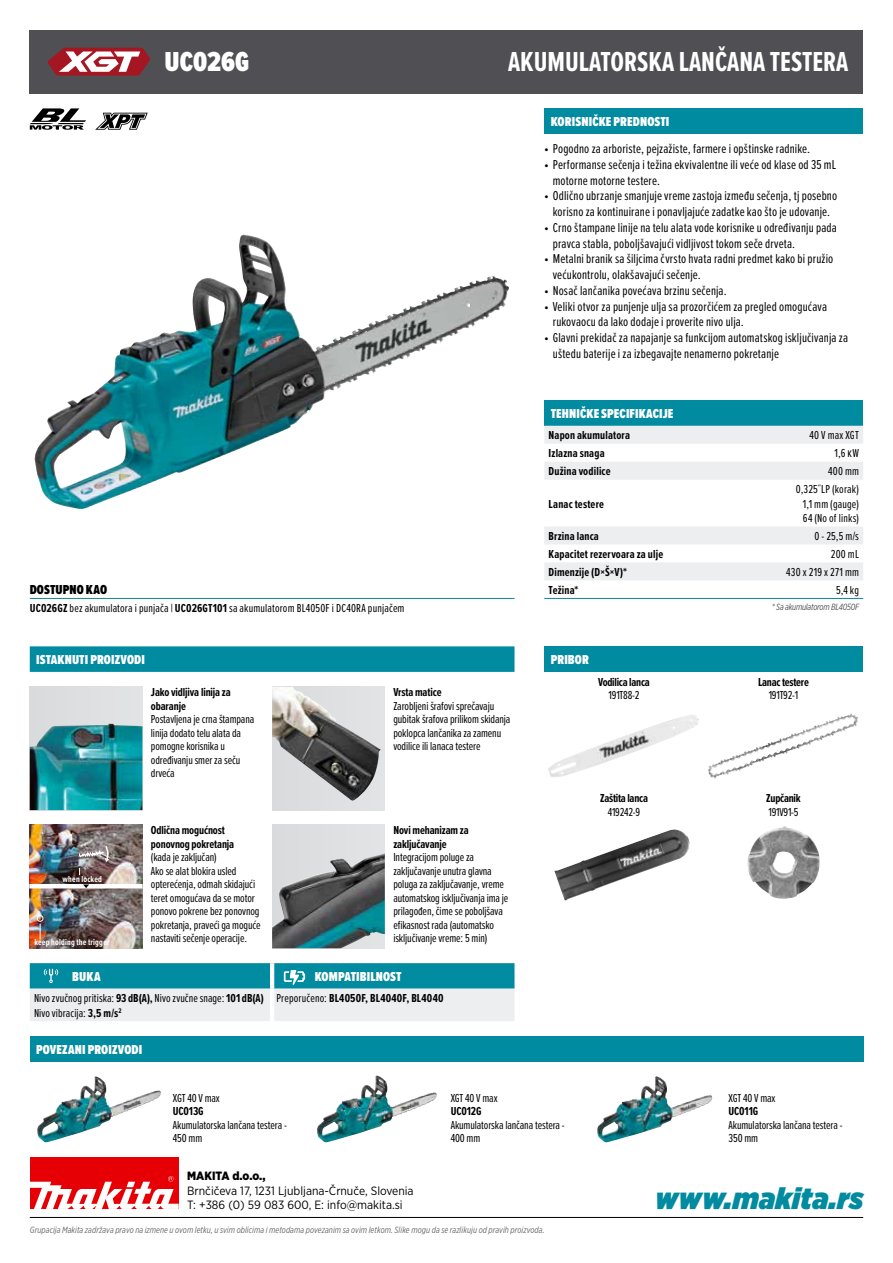
<style>
.page{position:relative;width:893px;height:1263px;background:#fff}
.page>*{position:absolute;margin:0;border:0;box-sizing:border-box;transform-origin:0 0}
.t1{font:italic 900 30px "Gotham Narrow";letter-spacing:.005em;color:#008ba0}
.t2{font:700 28.5px "Proxima Nova Ex Cn";color:#fff}
.t3{font:900 28.5px "Proxima Nova Ex Cn";color:#fff}
.t4{font:900 13.5px "Proxima Nova Ex Cn";letter-spacing:.01em;color:#fff}
.t5{font:900 13.5px "Proxima Nova Ex Cn";letter-spacing:.005em;color:#000}
.t6{font:13.35px/15.8px "Proxima Nova Ex Cn";letter-spacing:.01em;color:#000}
.t7{font:12px/13.5px "Proxima Nova Ex Cn";letter-spacing:-.01em;color:#000}
.t8{font:700 12px/13.5px "Proxima Nova Ex Cn";letter-spacing:-.01em;color:#000}
.t9{font:12px/18px "Proxima Nova Ex Cn";letter-spacing:.015em;color:#000;text-align:right}
.t10{font:700 12px "Proxima Nova Ex Cn";letter-spacing:.015em;color:#000}
.t11{font:12px/14.4px "Gotham Narrow";color:#000}
.t12{font:700 12px "Proxima Nova Ex Cn";letter-spacing:.02em;color:#000}
.t13{font:900 12px "Gotham Narrow";color:#000}
.t14{font:italic 9px "Gotham X Narrow";letter-spacing:.01em;color:#68676c}
.t15{font:700 9px "Proxima Nova Ex Cn";letter-spacing:.025em;color:#fff}
.t16{font:italic 9px "Gotham X Narrow";letter-spacing:-.02em;color:#504f53}
.s1{font-weight:700}
.s2{font-weight:400}
</style>
<div class="page">
<div style="left:544px;top:400px;width:319px;height:26px;background:#008ba0"></div>
<svg style="left:544px;top:426px;width:319px;height:154px"></svg>
<hr style="left:544px;top:598px;width:319px;height:1px;background:#008ba0">
<div style="left:544px;top:108px;width:319px;height:26px;background:#008ba0"></div>
<hr style="left:30px;top:1217px;width:833px;height:1px;background:#000">
<div style="left:30px;top:1158px;width:149px;height:51px;background:#e60005"></div>
<svg style="left:30px;top:1176px;width:149px;height:33px"></svg>
<div style="left:30px;top:30px;width:833px;height:64px;background:#504f53"></div>
<img style="left:34px;top:237px;width:324px;height:272px">
<svg style="left:48px;top:48px;width:102px;height:28px;background:#b86a71"></svg>
<svg style="left:30px;top:108px;width:56px;height:22px"></svg>
<svg style="left:95px;top:113px;width:53px;height:17px"></svg>
<hr style="left:30px;top:598px;width:485px;height:1px;background:#008ba0">
<svg style="left:30px;top:963px;width:484px;height:58px;background:#88c4cd"></svg>
<svg style="left:30px;top:646px;width:484px;height:26px;background:#048da1"></svg>
<div style="left:30px;top:1036px;width:833px;height:25px;background:#008ba0"></div>
<img style="left:37px;top:1076px;width:74px;height:66px">
<img style="left:317px;top:1075px;width:69px;height:67px">
<img style="left:597px;top:1076px;width:101px;height:66px">
<div style="left:30px;top:687px;width:112px;height:123px;background:#dddfe1"></div>
<img style="left:30px;top:724px;width:112px;height:86px">
<div style="left:272px;top:687px;width:113px;height:123px;background:#dfe1e2"></div>
<img style="left:272px;top:687px;width:109px;height:113px">
<div style="left:272px;top:825px;width:113px;height:123px;background:#dddfe1"></div>
<img style="left:272px;top:853px;width:113px;height:95px">
<img style="left:30px;top:825px;width:112px;height:123px">
<hr style="left:29px;top:884px;width:114px;height:4px;background:#fff">
<svg style="left:83px;top:884px;width:6px;height:4px"></svg>
<div style="left:37px;top:915px;width:6px;height:7px;border:1px solid #fff;border-radius:50%"></div>
<svg style="left:40px;top:924px;width:1px;height:15px"></svg>
<svg style="left:79px;top:845px;width:30px;height:17px"></svg>
<div style="left:544px;top:646px;width:319px;height:26px;background:#008ba0"></div>
<img style="left:548px;top:715px;width:151px;height:62px">
<img style="left:812px;top:714px;width:39px;height:14px">
<img style="left:554px;top:829px;width:136px;height:71px">
<img style="left:747px;top:826px;width:72px;height:73px">
<h2 class="t3" style="left:165px;top:41px;width:86px">UC026G</h2>
<h2 class="t2" style="left:508px;top:41px;width:342px">AKUMULATORSKA LANČANA TESTERA</h2>
<p class="t5" style="left:30px;top:580px;width:79px">DOSTUPNO KAO</p>
<p class="t9" style="left:30px;top:599px;width:376px"><span class="s1">UC026GZ</span> bez akumulatora i punjača | <span class="s1">UC026GT101</span> sa akumulatorom BL4050F i DC40RA punjačem</p>
<p class="t4" style="left:36px;top:650px;width:110px">ISTAKNUTI PROIZVODI</p>
<p class="t15" style="left:63px;top:872px;width:41px">when locked</p>
<p class="t15" style="left:34px;top:936px;width:77px">keep holding the trigger</p>
<p class="t8" style="left:151px;top:685px;width:81px">Jako vidljiva linija za obaranje</p>
<p class="t7" style="left:151px;top:712px;width:105px">Postavljena je crna štampana linija dodato telu alata da pomogne korisnika u određivanju smer za seču drveća</p>
<p class="t8" style="left:151px;top:823px;width:85px">Odlična mogućnost ponovnog pokretanja</p>
<p class="t7" style="left:151px;top:850px;width:111px">(kada je zaključan)<br>Ako se alat blokira usled opterećenja, odmah skidajući teret omogućava da se motor ponovo pokrene bez ponovnog pokretanja, praveći ga moguće nastaviti sečenje operacije.</p>
<p class="t8" style="left:393px;top:685px;width:50px">Vrsta matice</p>
<p class="t7" style="left:393px;top:698px;width:119px">Zarobljeni šrafovi sprečavaju gubitak šrafova prilikom skidanja poklopca lančanika za zamenu vodilice ili lanaca testere</p>
<p class="t8" style="left:393px;top:823px;width:77px">Novi mehanizam za zaključavanje</p>
<p class="t7" style="left:393px;top:850px;width:117px">Integracijom poluge za zaključavanje unutra glavna poluga za zaključavanje, vreme automatskog isključivanja ima je prilagođen, čime se poboljšava efikasnost rada (automatsko isključivanje vreme: 5 min)</p>
<p class="t4" style="left:72px;top:967px;width:30px">BUKA</p>
<p class="t4" style="left:315px;top:967px;width:88px">KOMPATIBILNOST</p>
<p class="t7" style="left:34px;top:991px;width:231px;line-height:14.4px">Nivo zvučnog pritiska: <span class="s1">93 dB(A),</span> Nivo zvučne snage: <span class="s1">101 dB(A)<br></span>Nivo vibracija: <span class="s1">3,5 m/s</span><sup>2</sup></p>
<p class="t12" style="left:276px;top:990px;width:169px"><span class="s2">Preporučeno:</span> BL4050F, BL4040F, BL4040</p>
<p class="t4" style="left:36px;top:1039px;width:108px">POVEZANI PROIZVODI</p>
<p class="t4" style="left:551px;top:112px;width:120px">KORISNIČKE PREDNOSTI</p>
<p class="t6" style="left:544px;top:140px;width:267px">• Pogodno za arboriste, pejzažiste, farmere i opštinske radnike.</p>
<p class="t6" style="left:553px;top:156px;width:285px;text-indent:-9px">• Performanse sečenja i težina ekvivalentne ili veće od klase od 35 mL motorne motorne testere.</p>
<p class="t6" style="left:544px;top:187px;width:294px;text-align:center">• Odlično ubrzanje smanjuje vreme zastoja između sečenja, tj posebno korisno za kontinuirane i ponavljajuće zadatke kao što je udovanje.</p>
<p class="t6" style="left:553px;top:219px;width:285px;text-indent:-9px">• Crno štampane linije na telu alata vode korisnike u određivanju pada pravca stabla, poboljšavajući vidljivost tokom seče drveta.</p>
<p class="t6" style="left:553px;top:250px;width:282px;text-indent:-9px">• Metalni branik sa šiljcima čvrsto hvata radni predmet kako bi pružio većukontrolu, olakšavajući sečenje.</p>
<p class="t6" style="left:544px;top:282px;width:184px">• Nosač lančanika povećava brzinu sečenja.</p>
<p class="t6" style="left:553px;top:298px;width:276px;text-indent:-9px">• Veliki otvor za punjenje ulja sa prozorčićem za pregled omogućava rukovaocu da lako dodaje i proverite nivo ulja.</p>
<p class="t6" style="left:553px;top:329px;width:297px;text-indent:-9px">• Glavni prekidač za napajanje sa funkcijom automatskog isključivanja za uštedu baterije i za izbegavajte nenamerno pokretanje</p>
<p class="t4" style="left:551px;top:403px;width:124px">TEHNIČKE SPECIFIKACIJE</p>
<p class="t10" style="left:549px;top:427px;width:83px">Napon akumulatora</p>
<p class="t7" style="left:809px;top:428px;width:51px">40 V max XGT</p>
<p class="t10" style="left:549px;top:445px;width:58px">Izlazna snaga</p>
<p class="t7" style="left:834px;top:446px;width:26px">1,6 kW</p>
<p class="t10" style="left:549px;top:463px;width:64px">Dužina vodilice</p>
<p class="t9" style="left:796px;top:462px;width:65px">400 mm<br>0,325˝LP (korak)</p>
<p class="t10" style="left:549px;top:495px;width:57px">Lanac testere</p>
<p class="t9" style="left:803px;top:496px;width:58px;line-height:14.4px;text-align:left">1,1 mm (gauge)<br>64 (No of links)</p>
<p class="t10" style="left:549px;top:527px;width:52px">Brzina lanca</p>
<p class="t7" style="left:814px;top:529px;width:46px">0 - 25,5 m/s</p>
<p class="t10" style="left:549px;top:545px;width:116px">Kapacitet rezervoara za ulje</p>
<p class="t7" style="left:831px;top:547px;width:30px">200 mL</p>
<p class="t10" style="left:549px;top:563px;width:80px">Dimenzije (D×Š×V)*</p>
<p class="t9" style="left:786px;top:563px;width:74px">430 x 219 x 271 mm</p>
<p class="t8" style="left:549px;top:583px;width:31px">Težina*</p>
<p class="t7" style="left:836px;top:583px;width:24px">5,4 kg</p>
<p class="t16" style="left:772px;top:601px;width:89px">* Sa akumulatorom BL4050F</p>
<p class="t4" style="left:551px;top:650px;width:40px">PRIBOR</p>
<p class="t8" style="left:598px;top:675px;width:53px">Vodilica lanca</p>
<p class="t7" style="left:609px;top:688px;width:32px">191T88-2</p>
<p class="t8" style="left:600px;top:791px;width:49px">Zaštita lanca</p>
<p class="t7" style="left:608px;top:804px;width:34px">419242-9</p>
<p class="t8" style="left:758px;top:675px;width:52px">Lanac testere</p>
<p class="t7" style="left:769px;top:688px;width:31px">191T92-1</p>
<p class="t8" style="left:766px;top:791px;width:36px">Zupčanik</p>
<p class="t7" style="left:768px;top:804px;width:32px">191V91-5</p>
<p class="t7" style="left:173px;top:1090px;width:48px">XGT 40 V max</p>
<p class="t8" style="left:173px;top:1104px;width:32px">UC013G</p>
<p class="t7" style="left:173px;top:1117px;width:116px">Akumulatorska lančana testera -<br>450 mm</p>
<p class="t7" style="left:451px;top:1090px;width:48px">XGT 40 V max</p>
<p class="t8" style="left:451px;top:1104px;width:32px">UC012G</p>
<p class="t7" style="left:451px;top:1117px;width:116px">Akumulatorska lančana testera -<br>400 mm</p>
<p class="t7" style="left:729px;top:1090px;width:48px">XGT 40 V max</p>
<p class="t8" style="left:729px;top:1104px;width:31px">UC011G</p>
<p class="t7" style="left:729px;top:1117px;width:116px">Akumulatorska lančana testera -<br>350 mm</p>
<p class="t13" style="left:187px;top:1168px;width:80px">MAKITA d.o.o.,</p>
<p class="t11" style="left:187px;top:1183px;width:228px">Brnčičeva 17, 1231 Ljubljana-Črnuče, Slovenia<br>T: +386 (0) 59 083 600, E: info@makita.si</p>
<h1 class="t1" style="left:655px;top:1178px;width:209px">www.makita.rs</h1>
<p class="t14" style="left:30px;top:1224px;width:516px">Grupacija Makita zadržava pravo na izmene u ovom letku, u svim oblicima i metodama povezanim sa ovim letkom. Slike mogu da se razlikuju od pravih proizvoda.</p>
</div>
